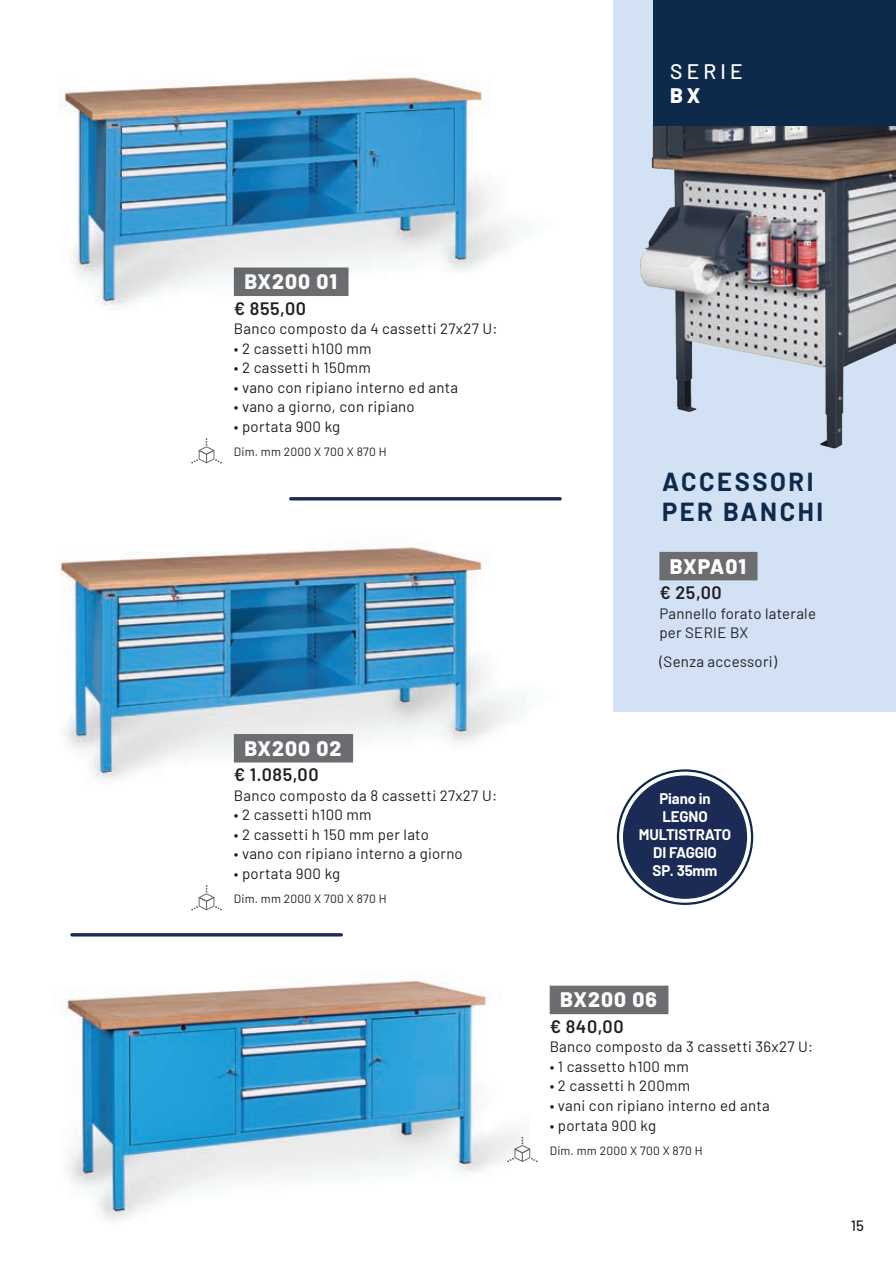
<style>
.page{position:relative;width:896px;height:1261px;background:#fff}
.page>*{position:absolute;margin:0;border:0;box-sizing:border-box;transform-origin:0 0}
.t1{font:700 25.5px/30.6px "Barlow";letter-spacing:.1em;color:#0e2a4b}
.t2{font:800 21px "Barlow";letter-spacing:.05em;color:#fff}
.t3{font:500 21px "Barlow";letter-spacing:.2em;color:#fff}
.t4{font:600 18px "Barlow";letter-spacing:.03em;color:#231f20}
.t5{font:15px/19.5px "Barlow";letter-spacing:.02em;color:#231f20}
.t6{font:700 15px/18px "Barlow";letter-spacing:-.01em;color:#fff;text-align:center}
.t7{font:500 15px "Barlow";color:#231f20}
.t8{font:12px "Barlow";letter-spacing:.02em;color:#231f20}
</style>
<div class="page">
<div style="left:613px;top:0;width:283px;height:712px;background:#d2e2f4"></div>
<hr style="left:0;top:195px;width:1px;height:246px;background:#d2e2f4">
<img style="left:59px;top:545px;width:699px;height:292px">
<div style="left:234px;top:734px;width:119px;height:28px;background:#6c6d70"></div>
<svg style="left:191px;top:885px;width:31px;height:26px"></svg>
<svg style="left:191px;top:438px;width:31px;height:26px"></svg>
<div style="left:550px;top:985px;width:118px;height:29px;background:#6c6d70"></div>
<svg style="left:529px;top:1148px;width:9px;height:13px"></svg>
<img style="left:640px;top:125px;width:256px;height:324px">
<img style="left:60px;top:73px;width:454px;height:234px">
<img style="left:61px;top:936px;width:468px;height:285px">
<svg style="left:618px;top:770px;width:134px;height:133px"></svg>
<div style="left:623px;top:775px;width:124px;height:123px;background:#1b2b55;border-radius:50%"></div>
<div style="left:653px;top:0;width:243px;height:126px;background:#0e2a4b"></div>
<div style="left:659px;top:552px;width:98px;height:28px;background:#6c6d70"></div>
<hr style="left:289px;top:497px;width:273px;height:3px;background:#1b2b55;border-radius:2px">
<hr style="left:70px;top:933px;width:273px;height:3px;background:#1b2b55;border-radius:2px">
<h2 class="t3" style="left:670px;top:56px;width:74px">SERIE</h2>
<h2 class="t2" style="left:670px;top:79px;width:31px">BX</h2>
<h2 class="t2" style="left:244px;top:266px;width:94px">BX200 01</h2>
<p class="t4" style="left:234px;top:295px;width:74px">€ 855,00</p>
<p class="t5" style="left:234px;top:318px;width:265px">Banco composto da 4 cassetti 27x27 U:</p>
<p class="t5" style="left:234px;top:337px;width:139px">• 2 cassetti h100 mm</p>
<p class="t5" style="left:234px;top:357px;width:139px">• 2 cassetti h 150mm</p>
<p class="t5" style="left:234px;top:376px;width:226px">• vano con ripiano interno ed anta</p>
<p class="t5" style="left:234px;top:396px;width:182px">• vano a giorno, con ripiano</p>
<p class="t5" style="left:234px;top:415px;width:108px">• portata 900 kg</p>
<p class="t8" style="left:234px;top:443px;width:154px">Dim. mm 2000 X 700 X 870 H</p>
<h2 class="t2" style="left:244px;top:732px;width:99px">BX200 02</h2>
<p class="t4" style="left:234px;top:761px;width:86px">€ 1.085,00</p>
<p class="t5" style="left:234px;top:784px;width:265px">Banco composto da 8 cassetti 27x27 U:</p>
<p class="t5" style="left:234px;top:804px;width:139px">• 2 cassetti h100 mm</p>
<p class="t5" style="left:234px;top:823px;width:197px">• 2 cassetti h 150 mm per lato</p>
<p class="t5" style="left:234px;top:843px;width:230px">• vano con ripiano interno a giorno</p>
<p class="t5" style="left:234px;top:862px;width:108px">• portata 900 kg</p>
<p class="t8" style="left:234px;top:889px;width:154px">Dim. mm 2000 X 700 X 870 H</p>
<h1 class="t1" style="left:662px;top:464px;width:162px">ACCESSORI<br>PER BANCHI</h1>
<h2 class="t2" style="left:670px;top:550px;width:78px">BXPA01</h2>
<p class="t4" style="left:659px;top:579px;width:64px">€ 25,00</p>
<p class="t5" style="left:659px;top:602px;width:158px">Pannello forato laterale per SERIE BX</p>
<p class="t5" style="left:659px;top:650px;width:119px">(Senza accessori)</p>
<p class="t6" style="left:639px;top:788px;width:94px">Piano in<br>LEGNO<br>MULTISTRATO<br>DI FAGGIO<br>SP. 35mm</p>
<h2 class="t2" style="left:560px;top:984px;width:98px">BX200 06</h2>
<p class="t4" style="left:550px;top:1013px;width:75px">€ 840,00</p>
<p class="t5" style="left:550px;top:1036px;width:265px">Banco composto da 3 cassetti 36x27 U:</p>
<p class="t5" style="left:550px;top:1055px;width:141px">• 1 cassetto h100 mm</p>
<p class="t5" style="left:550px;top:1075px;width:142px">• 2 cassetti h 200mm</p>
<p class="t5" style="left:550px;top:1094px;width:222px">• vani con ripiano interno ed anta</p>
<p class="t5" style="left:550px;top:1114px;width:108px">• portata 900 kg</p>
<p class="t8" style="left:550px;top:1141px;width:154px">Dim. mm 2000 X 700 X 870 H</p>
<p class="t7" style="left:851px;top:1214px;width:15px">15</p>
</div>
